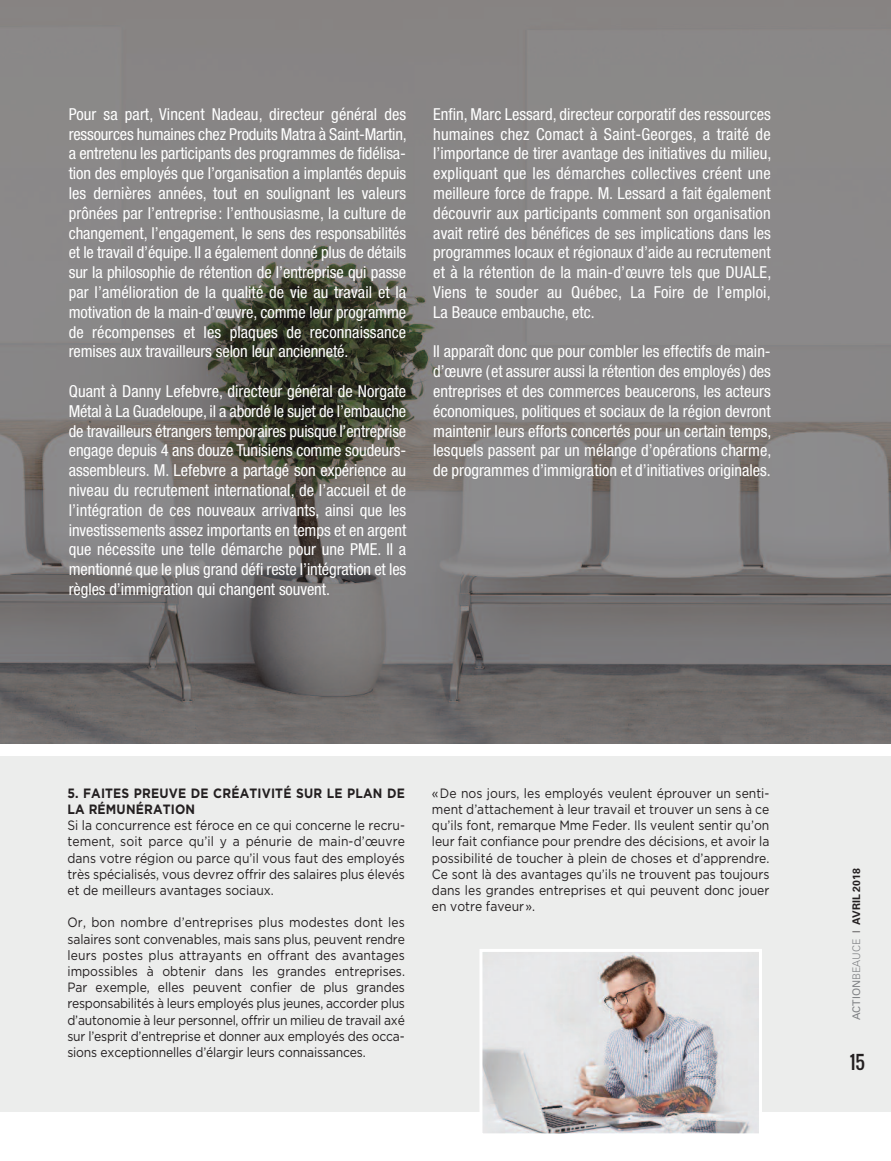
<style>
.page{position:relative;width:891px;height:1161px;background:#fff}
.page>*{position:absolute;margin:0;border:0;box-sizing:border-box;transform-origin:0 0}
.t1{font:18px "Oswald";color:#231f20}
.t2{font:condensed 16.5px/19.8px "Helvetica Neue";color:#fff;text-align:justify}
.t3{font:13.5px/16.2px "Gotham";color:#231f20;text-align:justify;scale:.9 1}
.t4{font:700 10.5px "Univers";color:#231f20}
.s1{font-weight:700}
.s2{font-weight:400;color:#808285}
.s3{font-weight:300;color:#808285}
.s4{font-weight:300}
</style>
<div class="page">
<div style="left:0;top:0;width:891px;height:744px;background:#231f20;opacity:.5"></div>
<div style="left:0;top:756px;width:891px;height:355px;background:#ecedec"></div>
<img style="left:483px;top:953px;width:275px;height:179px">
<div style="left:479px;top:949px;width:283px;height:187px;border:3px solid #fff"></div>
<p class="t2" style="left:69px;top:105px;width:340px">Pour sa part, Vincent Nadeau, directeur général des ressources humaines chez Produits Matra à Saint-Martin, a entretenu les participants des programmes de fidélisa&shy;tion des employés que l’organisation a implantés depuis les dernières années, tout en soulignant les valeurs prônées par l’entreprise: l’enthousiasme, la culture de changement, l’engagement, le sens des responsabilités et le travail d’équipe. Il a également donné plus de détails sur la philosophie de rétention de l’entreprise qui passe par l’amélioration de la qualité de vie au travail et la motivation de la main-d’œuvre, comme leur programme de récompenses et les plaques de reconnaissance remises aux travailleurs selon leur ancienneté.</p>
<p class="t2" style="left:69px;top:383px;width:339px">Quant à Danny Lefebvre, directeur général de Norgate Métal à La Guadeloupe, il a abordé le sujet de l’embauche de travailleurs étrangers temporaires puisque l’entreprise engage depuis 4 ans douze Tunisiens comme soudeurs&shy;assembleurs. M. Lefebvre a partagé son expérience au niveau du recrutement international, de l’accueil et de l’intégration de ces nouveaux arrivants, ainsi que les investissements assez importants en temps et en argent que nécessite une telle démarche pour une PME. Il a mentionné que le plus grand défi reste l’intégration et les règles d’immigration qui changent souvent.</p>
<p class="t2" style="left:433px;top:105px;width:340px">Enfin, Marc Lessard, directeur corporatif des ressources humaines chez Comact à Saint-Georges, a traité de l’importance de tirer avantage des initiatives du milieu, expliquant que les démarches collectives créent une meilleure force de frappe. M. Lessard a fait également découvrir aux participants comment son organisation avait retiré des bénéfices de ses implications dans les programmes locaux et régionaux d’aide au recrutement et à la rétention de la main-d’œuvre tels que DUALE, Viens te souder au Québec, La Foire de l’emploi, La Beauce embauche, etc.</p>
<p class="t2" style="left:433px;top:343px;width:340px">Il apparaît donc que pour combler les effectifs de main&shy;d’œuvre (et assurer aussi la rétention des employés) des entreprises et des commerces beaucerons, les acteurs économiques, politiques et sociaux de la région devront maintenir leurs efforts concertés pour un certain temps, lesquels passent par un mélange d’opérations charme, de programmes d’immigration et d’initiatives originales.</p>
<p class="t3" style="left:67px;top:785px;width:377px;text-align:left"><span class="s1">5. FAITES PREUVE DE CRÉATIVITÉ SUR LE PLAN DE LA RÉMUNÉRATION<br></span>Si la concurrence est féroce en ce qui concerne le recru&shy;tement, soit parce qu’il y a pénurie de main-d’œuvre dans votre région ou parce qu’il vous faut des employés très spécialisés, vous devrez offrir des salaires plus élevés et de meilleurs avantages sociaux.</p>
<p class="t3" style="left:67px;top:914px;width:377px">Or, bon nombre d’entreprises plus modestes dont les salaires sont convenables, mais sans plus, peuvent rendre leurs postes plus attrayants en offrant des avantages impossibles à obtenir dans les grandes entreprises.<br>Par exemple, elles peuvent confier de plus grandes responsabilités à leurs employés plus jeunes, accorder plus d’autonomie à leur personnel, offrir un milieu de travail axé sur l’esprit d’entreprise et donner aux employés des occa&shy;sions exceptionnelles d’élargir leurs connaissances.</p>
<p class="t3" style="left:432px;top:785px;width:377px">«De nos jours, les employés veulent éprouver un senti&shy;ment d’attachement à leur travail et trouver un sens à ce qu’ils font, remarque Mme Feder. Ils veulent sentir qu’on leur fait confiance pour prendre des décisions, et avoir la possibilité de toucher à plein de choses et d’apprendre.<br>Ce sont là des avantages qu’ils ne trouvent pas toujours dans les grandes entreprises et qui peuvent donc jouer en votre faveur».</p>
<p class="t4" style="left:852px;top:1020px;width:154px;rotate:-90deg"><span class="s2">ACTION</span><span class="s3">BEAUCE</span> <span class="s4">|</span> AVRIL 2018</p>
<p class="t1" style="left:850px;top:1053px;width:17px">15</p>
</div>
